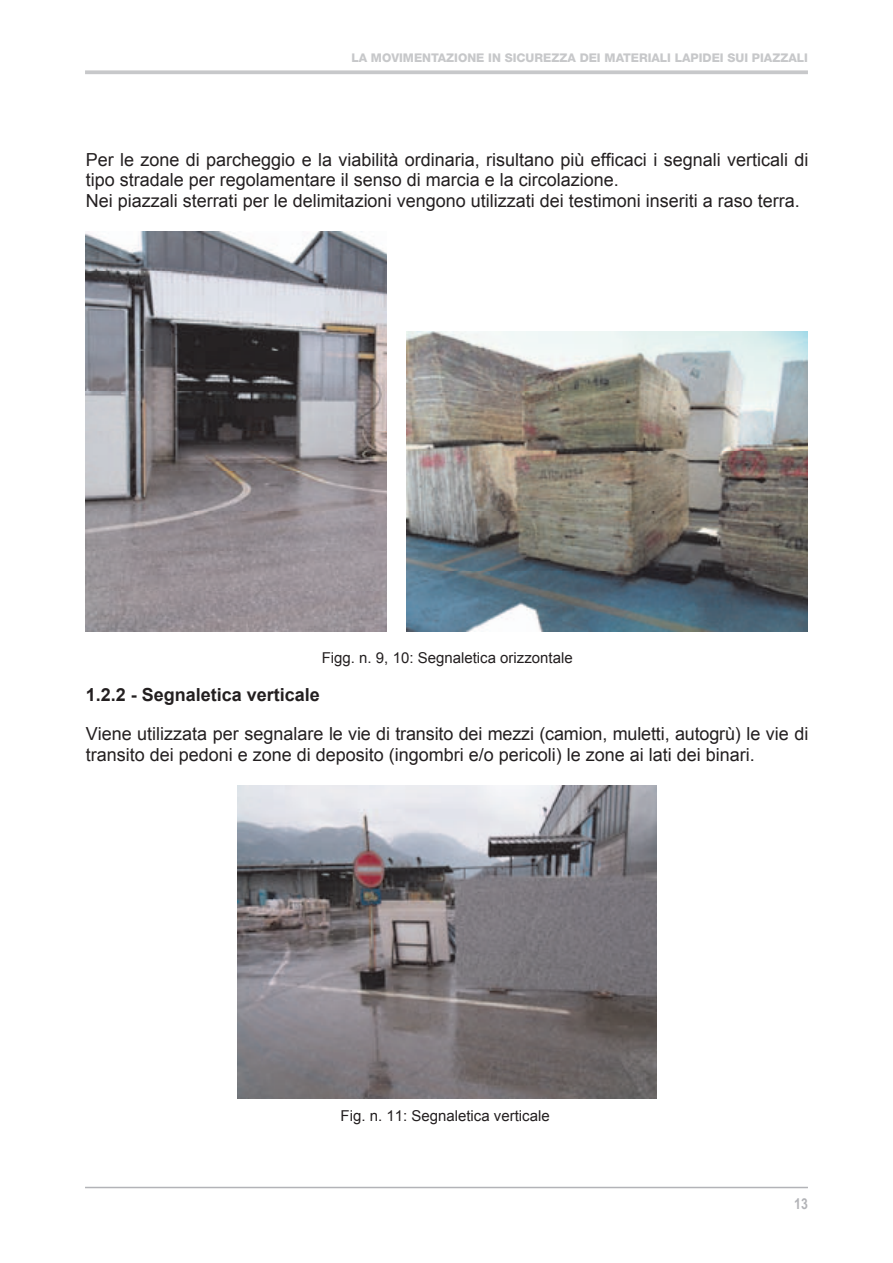
<style>
.page{position:relative;width:893px;height:1263px;background:#fff}
.page>*{position:absolute;margin:0;border:0;box-sizing:border-box;transform-origin:0 0}
.t1{font:18px/20.7px "Arial";color:#231f20}
.t2{font:700 18px "Arial";color:#231f20}
.t3{font:15px "Arial";color:#231f20}
.t4{font:700 15px "Arial Narrow";color:#b2b3b7}
.t5{font:800 12px "Helvetica Neue";color:#c7c8ca}
</style>
<div class="page">
<hr style="left:85px;top:1187px;width:723px;height:1px;background:#b2b3b7">
<svg style="left:85px;top:70px;width:723px;height:4px;background:#cccdcf"></svg>
<img style="left:86px;top:232px;width:301px;height:399px">
<img style="left:407px;top:331px;width:401px;height:300px">
<img style="left:238px;top:785px;width:419px;height:313px">
<p class="t5" style="left:351px;top:54px;width:458px">LA MOVIMENTAZIONE IN SICUREZZA DEI MATERIALI LAPIDEI SUI PIAZZALI</p>
<p class="t1" style="left:86px;top:149px;width:724px">Per le zone di parcheggio e la viabilità ordinaria, risultano più efficaci i segnali verticali di tipo stradale per regolamentare il senso di marcia e la circolazione.<br>Nei piazzali sterrati per le delimitazioni vengono utilizzati dei testimoni inseriti a raso terra.</p>
<p class="t3" style="left:322px;top:650px;width:253px">Figg. n. 9, 10: Segnaletica orizzontale</p>
<p class="t2" style="left:86px;top:685px;width:236px">1.2.2 - Segnaletica verticale</p>
<p class="t1" style="left:86px;top:723px;width:724px">Viene utilizzata per segnalare le vie di transito dei mezzi (camion, muletti, autogrù) le vie di transito dei pedoni e zone di deposito (ingombri e/o pericoli) le zone ai lati dei binari.</p>
<p class="t3" style="left:340px;top:1107px;width:211px">Fig. n. 11: Segnaletica verticale</p>
<p class="t4" style="left:794px;top:1195px;width:15px">13</p>
</div>
